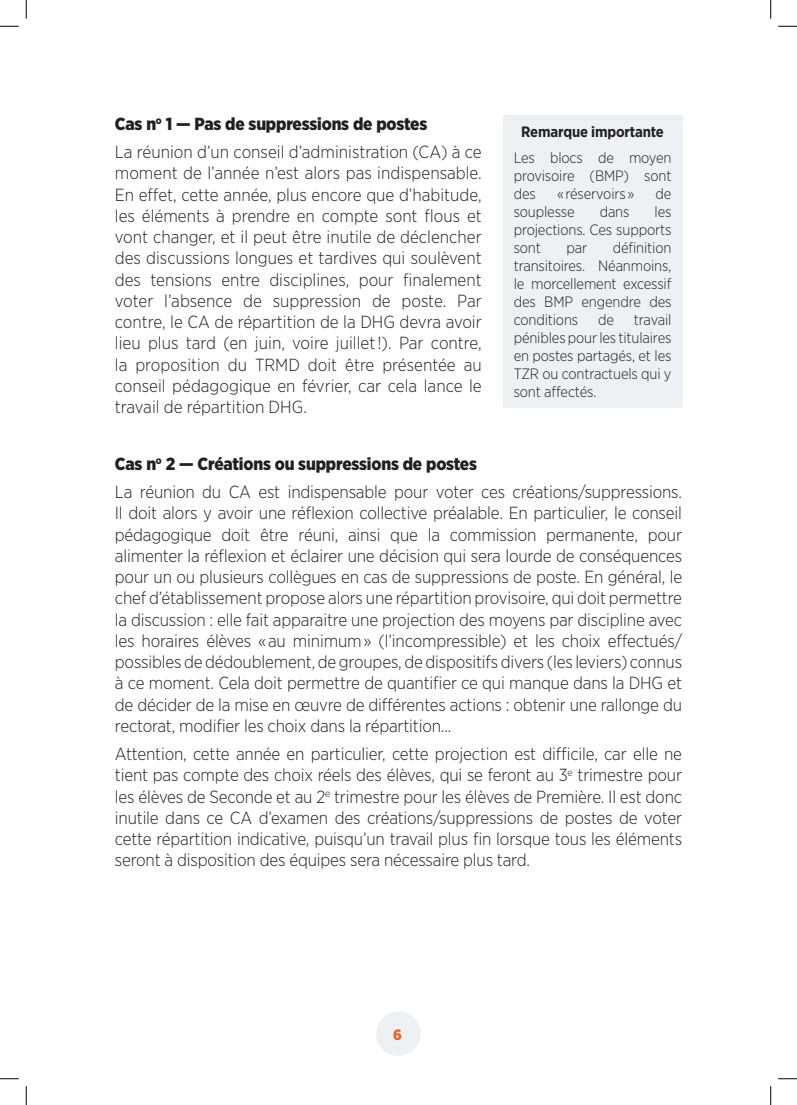
<style>
.page{position:relative;width:797px;height:1105px;background:#fff}
.page>*{position:absolute;margin:0;border:0;box-sizing:border-box;transform-origin:0 0}
.t1{font:300 17.5px/21.2px "Gotham Narrow";letter-spacing:-.01em;color:#231f20;text-align:justify}
.t2{font:300 15px/18px "Gotham Narrow";letter-spacing:-.01em;color:#231f20;text-align:justify}
.t3{font:700 15px "Gotham Narrow";letter-spacing:-.01em;color:#231f20}
.t4{font:900 15px "Gotham Narrow";color:#e86424}
.s1{font-weight:900}
</style>
<div class="page">
<div style="left:376px;top:1011px;width:44px;height:45px;background:#edf1f3;border-radius:50%"></div>
<div style="left:503px;top:115px;width:179px;height:292px;background:#edf1f3"></div>
<svg style="left:0;top:25px;width:19px;height:2px"></svg>
<svg style="left:778px;top:25px;width:19px;height:2px"></svg>
<svg style="left:0;top:1078px;width:19px;height:1px"></svg>
<svg style="left:778px;top:1078px;width:19px;height:1px"></svg>
<svg style="left:25px;top:0;width:2px;height:19px"></svg>
<svg style="left:25px;top:1086px;width:2px;height:19px"></svg>
<svg style="left:770px;top:0;width:1px;height:19px"></svg>
<svg style="left:770px;top:1086px;width:1px;height:19px"></svg>
<p class="t1" style="left:115px;top:109px;width:368px;line-height:28.4px"><span class="s1">Cas n</span><sup>o</sup> <span class="s1">1 — Pas de suppressions de postes<br></span>La réunion d’un conseil d’administration (CA) à ce</p>
<p class="t1" style="left:115px;top:162px;width:368px">moment de l’année n’est alors pas indispensable.<br>En effet, cette année, plus encore que d’habitude, les éléments à prendre en compte sont flous et vont changer, et il peut être inutile de déclencher des discussions longues et tardives qui soulèvent des tensions entre disciplines, pour finalement voter l’absence de suppression de poste. Par contre, le CA de répartition de la DHG devra avoir lieu plus tard (en juin, voire juillet !). Par contre, la proposition du TRMD doit être présentée au conseil pédagogique en février, car cela lance le travail de répartition DHG.</p>
<p class="t3" style="left:521px;top:123px;width:144px">Remarque importante</p>
<p class="t2" style="left:513px;top:148px;width:159px">Les blocs de moyen provisoire (BMP) sont des</p>
<p class="t2" style="left:557px;top:184px;width:79px">« réservoirs »</p>
<p class="t2" style="left:655px;top:184px;width:17px">de</p>
<p class="t2" style="left:513px;top:202px;width:62px">souplesse</p>
<p class="t2" style="left:599px;top:202px;width:31px">dans</p>
<p class="t2" style="left:513px;top:202px;width:159px;text-indent:141px">les projections. Ces supports sont</p>
<p class="t2" style="left:513px;top:238px;width:159px;text-indent:99px">définition transitoires. Néanmoins, le morcellement excessif des BMP engendre des conditions</p>
<p class="t2" style="left:566px;top:238px;width:22px">par</p>
<p class="t2" style="left:513px;top:310px;width:159px;text-indent:120px">travail pénibles pour les titulaires en postes partagés, et les TZR ou contractuels qui y sont affectés.</p>
<p class="t2" style="left:598px;top:310px;width:17px">de</p>
<p class="t1" style="left:115px;top:449px;width:568px;line-height:28.4px"><span class="s1">Cas n</span><sup>o</sup> <span class="s1">2 — Créations ou suppressions de postes<br></span>La réunion du CA est indispensable pour voter ces créations/suppressions.</p>
<p class="t1" style="left:115px;top:502px;width:569px">Il doit alors y avoir une réflexion collective préalable. En particulier, le conseil pédagogique doit être réuni, ainsi que la commission permanente, pour alimenter la réflexion et éclairer une décision qui sera lourde de conséquences pour un ou plusieurs collègues en cas de suppressions de poste. En général, le chef d’établissement propose alors une répartition provisoire, qui doit permettre la discussion : elle fait apparaitre une projection des moyens par discipline avec les horaires élèves « au minimum » (l’incompressible) et les choix effectués/ possibles de dédoublement, de groupes, de dispositifs divers (les leviers) connus à ce moment. Cela doit permettre de quantifier ce qui manque dans la DHG et de décider de la mise en œuvre de différentes actions : obtenir une rallonge du rectorat, modifier les choix dans la répartition...</p>
<p class="t1" style="left:115px;top:743px;width:568px">Attention, cette année en particulier, cette projection est difficile, car elle ne tient pas compte des choix réels des élèves, qui se feront au 3<sup>e</sup> trimestre pour les élèves de Seconde et au 2<sup>e</sup> trimestre pour les élèves de Première. Il est donc inutile dans ce CA d’examen des créations/suppressions de postes de voter cette répartition indicative, puisqu’un travail plus fin lorsque tous les éléments seront à disposition des équipes sera nécessaire plus tard.</p>
<p class="t4" style="left:393px;top:1024px;width:10px">6</p>
</div>
